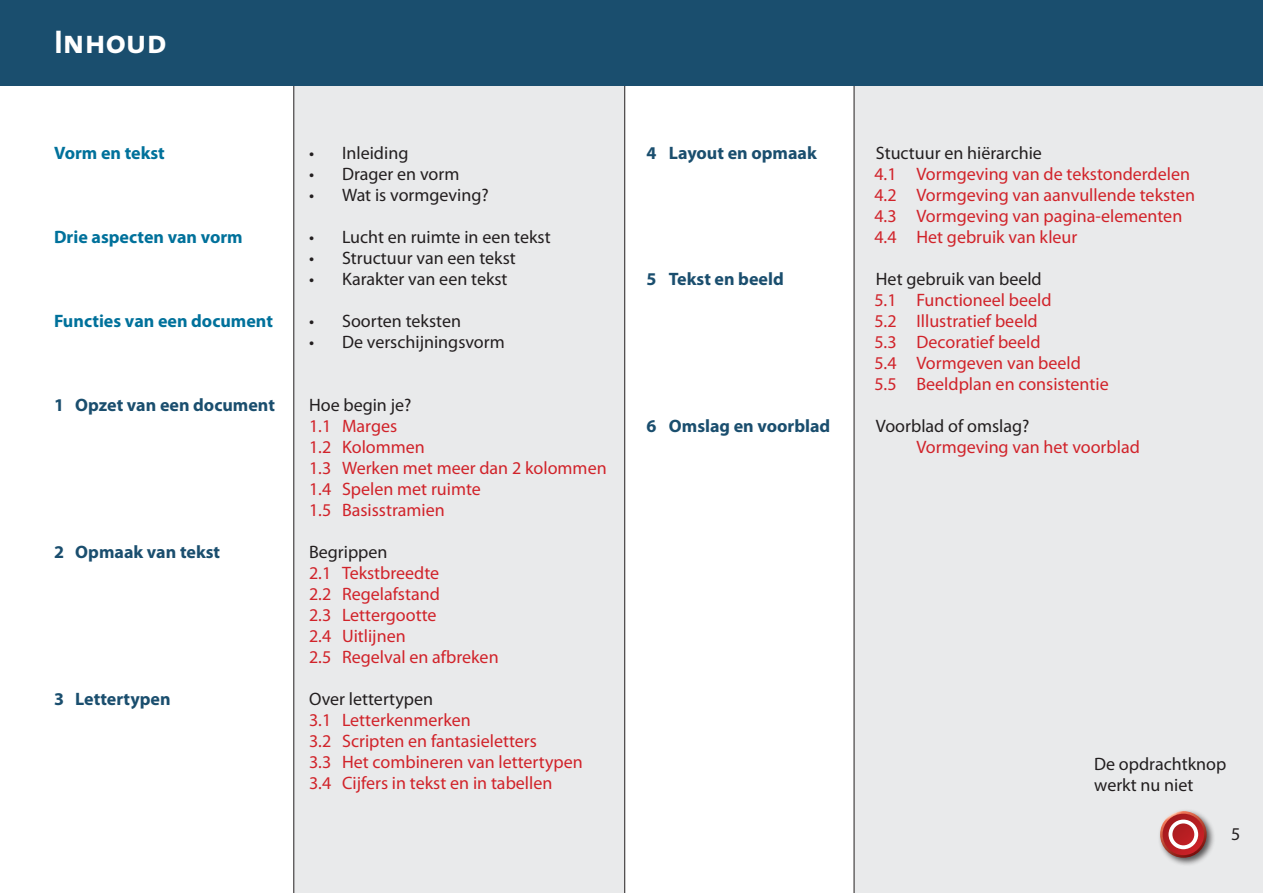
<style>
.page{position:relative;width:1263px;height:893px;background:#fff}
.page>*{position:absolute;margin:0;border:0;box-sizing:border-box;transform-origin:0 0}
.t1{font:33px "The Sans Bold Caps";color:#fff}
.t2{font:18px "Myriad Pro";color:#d1232a}
.t3{font:18px "Myriad Pro";color:#231f20}
.t4{font:700 18px "Myriad Pro";color:#1a4e6e}
.t5{font:700 18px "Myriad Pro";color:#00719b}
.t6{font:18px/21.6px "Myriad Pro";color:#221e1f}
</style>
<div class="page">
<div style="left:293px;top:85px;width:332px;height:808px;background:#e9eaeb"></div>
<div style="left:854px;top:85px;width:409px;height:808px;background:#e9eaeb"></div>
<div style="left:0;top:0;width:1263px;height:85px;background:#1a4e6e"></div>
<div style="left:1157px;top:808px;width:58px;height:59px;background:#231f20;opacity:.75"></div>
<svg style="left:1160px;top:811px;width:46px;height:47px"></svg>
<svg style="left:1162px;top:814px;width:42px;height:41px"></svg>
<svg style="left:1168px;top:820px;width:30px;height:29px"></svg>
<p class="t1" style="left:54px;top:14px;width:114px">Inhoud</p>
<p class="t5" style="left:54px;top:143px;width:112px">Vorm en tekst</p>
<p class="t3" style="left:309px;top:143px;width:101px">• Inleiding</p>
<p class="t3" style="left:309px;top:164px;width:152px">• Drager en vorm</p>
<p class="t3" style="left:309px;top:185px;width:181px">• Wat is vormgeving?</p>
<p class="t5" style="left:54px;top:227px;width:190px">Drie aspecten van vorm</p>
<p class="t3" style="left:309px;top:227px;width:243px">• Lucht en ruimte in een tekst</p>
<p class="t3" style="left:309px;top:248px;width:208px">• Structuur van een tekst</p>
<p class="t3" style="left:309px;top:269px;width:200px">• Karakter van een tekst</p>
<p class="t5" style="left:54px;top:311px;width:220px">Functies van een document</p>
<p class="t3" style="left:309px;top:311px;width:154px">• Soorten teksten</p>
<p class="t3" style="left:309px;top:332px;width:197px">• De verschijningsvorm</p>
<p class="t4" style="left:54px;top:395px;width:222px">1 Opzet van een document</p>
<p class="t3" style="left:309px;top:395px;width:104px">Hoe begin je?</p>
<p class="t2" style="left:309px;top:416px;width:90px">1.1 Marges</p>
<p class="t2" style="left:309px;top:437px;width:117px">1.2 Kolommen</p>
<p class="t2" style="left:309px;top:458px;width:299px">1.3 Werken met meer dan 2 kolommen</p>
<p class="t2" style="left:309px;top:479px;width:173px">1.4 Spelen met ruimte</p>
<p class="t2" style="left:309px;top:500px;width:137px">1.5 Basisstramien</p>
<p class="t4" style="left:54px;top:542px;width:168px">2 Opmaak van tekst</p>
<p class="t3" style="left:309px;top:542px;width:80px">Begrippen</p>
<p class="t2" style="left:309px;top:563px;width:132px">2.1 Tekstbreedte</p>
<p class="t2" style="left:309px;top:584px;width:132px">2.2 Regelafstand</p>
<p class="t2" style="left:309px;top:605px;width:129px">2.3 Lettergootte</p>
<p class="t2" style="left:309px;top:626px;width:98px">2.4 Uitlijnen</p>
<p class="t2" style="left:309px;top:647px;width:191px">2.5 Regelval en afbreken</p>
<p class="t4" style="left:54px;top:689px;width:118px">3 Lettertypen</p>
<p class="t3" style="left:309px;top:689px;width:126px">Over lettertypen</p>
<p class="t2" style="left:309px;top:710px;width:163px">3.1 Letterkenmerken</p>
<p class="t2" style="left:309px;top:731px;width:229px">3.2 Scripten en fantasieletters</p>
<p class="t2" style="left:309px;top:752px;width:275px">3.3 Het combineren van lettertypen</p>
<p class="t2" style="left:309px;top:773px;width:245px">3.4 Cijfers in tekst en in tabellen</p>
<p class="t4" style="left:646px;top:143px;width:172px">4 Layout en opmaak</p>
<p class="t3" style="left:876px;top:143px;width:168px">Stuctuur en hiërarchie</p>
<p class="t2" style="left:874px;top:164px;width:317px">4.1 Vormgeving van de tekstonderdelen</p>
<p class="t2" style="left:874px;top:185px;width:322px">4.2 Vormgeving van aanvullende teksten</p>
<p class="t2" style="left:874px;top:206px;width:309px">4.3 Vormgeving van pagina-elementen</p>
<p class="t2" style="left:874px;top:227px;width:205px">4.4 Het gebruik van kleur</p>
<p class="t4" style="left:646px;top:269px;width:139px">5 Tekst en beeld</p>
<p class="t3" style="left:876px;top:269px;width:167px">Het gebruik van beeld</p>
<p class="t2" style="left:874px;top:290px;width:179px">5.1 Functioneel beeld</p>
<p class="t2" style="left:874px;top:311px;width:165px">5.2 Illustratief beeld</p>
<p class="t2" style="left:874px;top:332px;width:168px">5.3 Decoratief beeld</p>
<p class="t2" style="left:874px;top:353px;width:208px">5.4 Vormgeven van beeld</p>
<p class="t2" style="left:874px;top:374px;width:236px">5.5 Beeldplan en consistentie</p>
<p class="t4" style="left:646px;top:416px;width:185px">6 Omslag en voorblad</p>
<p class="t3" style="left:876px;top:416px;width:155px">Voorblad of omslag?</p>
<p class="t2" style="left:916px;top:437px;width:225px">Vormgeving van het voorblad</p>
<p class="t6" style="left:1094px;top:753px;width:134px">De opdrachtknop werkt nu niet</p>
<p class="t3" style="left:1231px;top:824px;width:11px">5</p>
</div>
